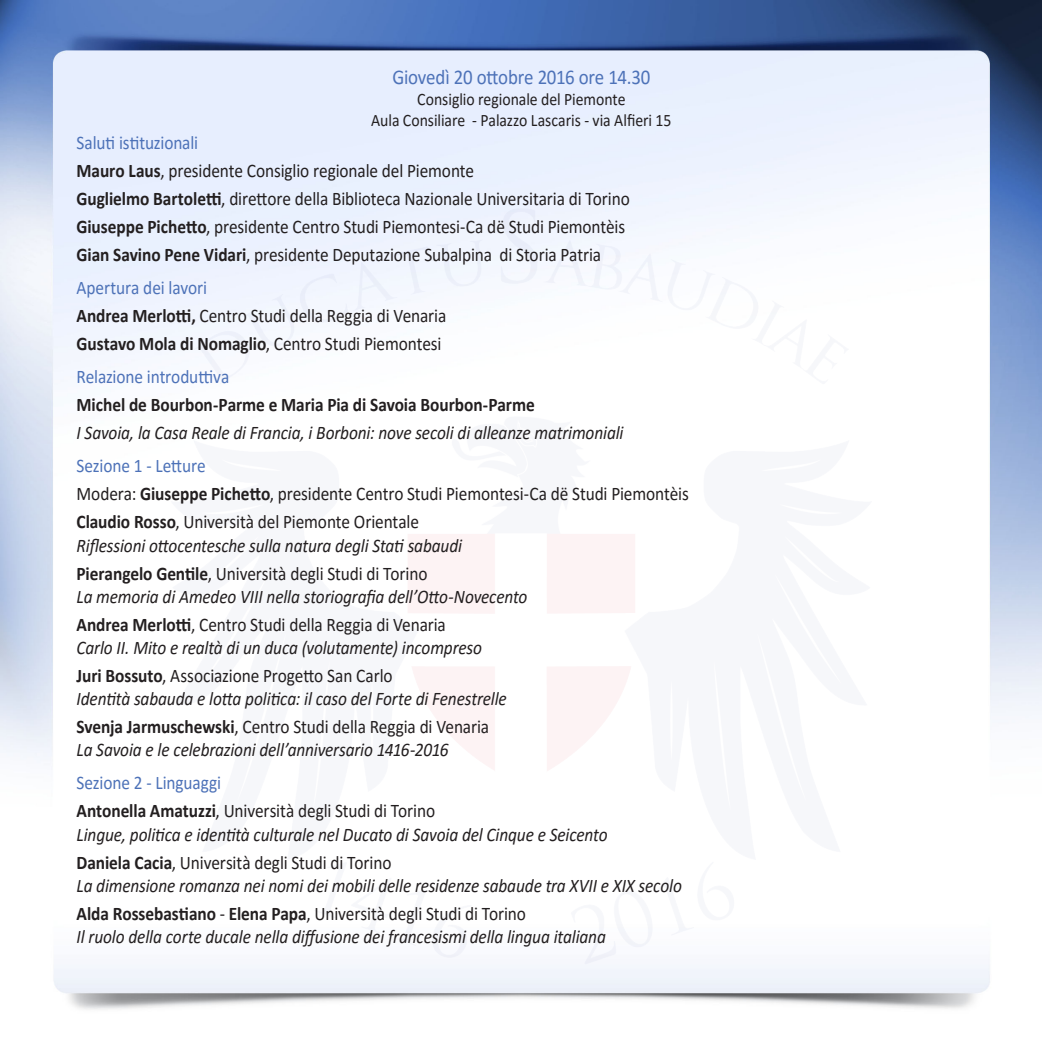
<style>
.page{position:relative;width:1042px;height:1042px;background:#fff}
.page>*{position:absolute;margin:0;border:0;box-sizing:border-box;transform-origin:0 0}
.t1{font:21px "Calibri";letter-spacing:-.01em;color:#4d72b8;scale:.9 1}
.t2{font:italic 19.25px/28px "Calibri";letter-spacing:-.01em;color:#231f20;scale:.9 1}
.t3{font:19.25px/28px "Calibri";letter-spacing:-.01em;color:#231f20;scale:.9 1}
.t4{font:700 19.25px "Calibri";letter-spacing:-.005em;color:#231f20;scale:.9 1}
.t5{font:19.25px "Calibri";letter-spacing:-.01em;color:#4d72b8;scale:.9 1}
.t6{font:17.5px/21px "Calibri";letter-spacing:-.005em;color:#231f20;text-align:center;scale:.9 1}
.s1{color:#4d72b8}
.s2{font-weight:700}
.s3{font-weight:700;font-style:normal}
.s4{font-style:normal}
</style>
<div class="page">
<img style="left:0;top:0;width:1042px;height:1010px">
<img style="left:133px;top:189px;width:775px;height:808px">
<p class="t1" style="left:392px;top:62px;width:288px">Giovedì 20 ottobre 2016 ore 14.30</p>
<p class="t6" style="left:371px;top:88px;width:335px">Consiglio regionale del Piemonte<br>Aula Consiliare - Palazzo Lascaris - via Alfieri 15</p>
<p class="t3" style="left:77px;top:128px;width:616px"><span class="s1">Saluti istituzionali<br></span><span class="s2">Mauro Laus</span>, presidente Consiglio regionale del Piemonte<br><span class="s2">Guglielmo Bartoletti</span>, direttore della Biblioteca Nazionale Universitaria di Torino <span class="s2">Giuseppe Pichetto</span>, presidente Centro Studi Piemontesi-Ca dë Studi Piemontèis <span class="s2">Gian Savino Pene Vidari</span>, presidente Deputazione Subalpina di Storia Patria</p>
<p class="t3" style="left:77px;top:273px;width:412px"><span class="s1">Apertura dei lavori<br></span><span class="s2">Andrea Merlotti,</span> Centro Studi della Reggia di Venaria<br><span class="s2">Gustavo Mola di Nomaglio</span>, Centro Studi Piemontesi</p>
<p class="t5" style="left:77px;top:363px;width:171px">Relazione introduttiva</p>
<p class="t4" style="left:77px;top:391px;width:510px">Michel de Bourbon-Parme e Maria Pia di Savoia Bourbon-Parme</p>
<p class="t2" style="left:77px;top:418px;width:609px">I Savoia, la Casa Reale di Francia, i Borboni: nove secoli di alleanze matrimoniali</p>
<p class="t3" style="left:77px;top:451px;width:682px"><span class="s1">Sezione 1 - Letture<br></span>Modera: <span class="s2">Giuseppe Pichetto</span>, presidente Centro Studi Piemontesi-Ca dë Studi Piemontèis<br><span class="s2">Claudio Rosso</span>, Università del Piemonte Orientale</p>
<p class="t2" style="left:77px;top:530px;width:430px">Riflessioni ottocentesche sulla natura degli Stati sabaudi<br><span class="s3">Pierangelo Gentile</span><span class="s4">, Università degli Studi di Torino</span></p>
<p class="t2" style="left:77px;top:581px;width:502px">La memoria di Amedeo VIII nella storiografia dell’Otto-Novecento<br><span class="s3">Andrea Merlotti</span><span class="s4">, Centro Studi della Reggia di Venaria</span></p>
<p class="t2" style="left:77px;top:633px;width:452px">Carlo II. Mito e realtà di un duca (volutamente) incompreso<br><span class="s3">Juri Bossuto</span><span class="s4">, Associazione Progetto San Carlo</span></p>
<p class="t2" style="left:77px;top:684px;width:480px">Identità sabauda e lotta politica: il caso del Forte di Fenestrelle<br><span class="s3">Svenja Jarmuschewski</span><span class="s4">, Centro Studi della Reggia di Venaria</span></p>
<p class="t2" style="left:77px;top:735px;width:415px">La Savoia e le celebrazioni dell’anniversario 1416-2016</p>
<p class="t3" style="left:77px;top:768px;width:400px"><span class="s1">Sezione 2 - Linguaggi<br></span><span class="s2">Antonella Amatuzzi</span>, Università degli Studi di Torino</p>
<p class="t2" style="left:77px;top:819px;width:591px">Lingue, politica e identità culturale nel Ducato di Savoia del Cinque e Seicento<br><span class="s3">Daniela Cacia</span><span class="s4">, Università degli Studi di Torino</span></p>
<p class="t2" style="left:77px;top:870px;width:674px">La dimensione romanza nei nomi dei mobili delle residenze sabaude tra XVII e XIX secolo<br><span class="s3">Alda Rossebastiano</span> <span class="s4">-</span> <span class="s3">Elena Papa</span><span class="s4">, Università degli Studi di Torino</span></p>
<p class="t2" style="left:77px;top:921px;width:590px">Il ruolo della corte ducale nella diffusione dei francesismi della lingua italiana</p>
</div>
